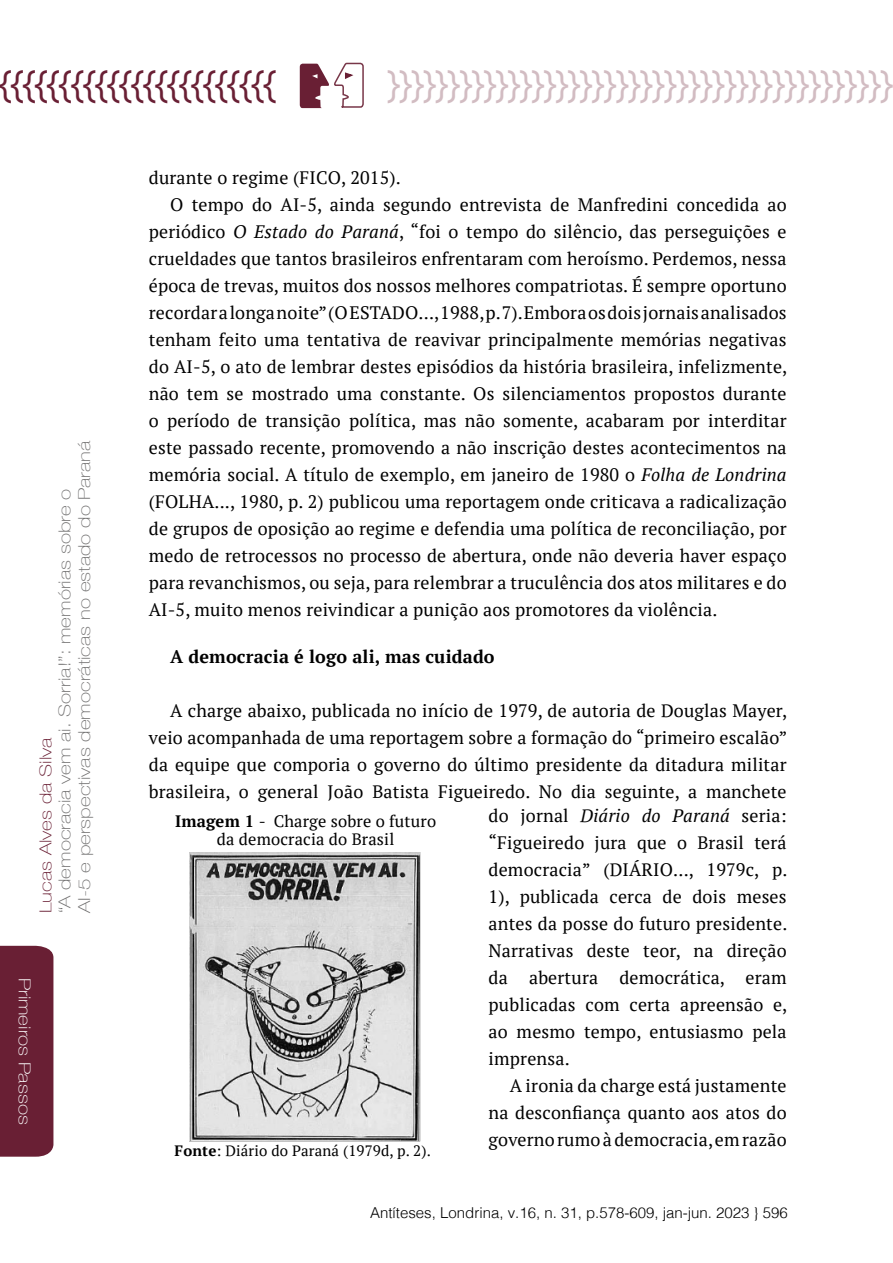
<style>
.page{position:relative;width:893px;height:1263px;background:#fff}
.page>*{position:absolute;margin:0;border:0;box-sizing:border-box;transform-origin:0 0}
.t1{font:36px "Helvetica";color:#d2bcc2}
.t2{font:18px/27px "PT Serif";letter-spacing:.01em;color:#000;text-align:justify}
.t3{font:700 18px "PT Serif";letter-spacing:.01em;color:#000}
.t4{font:100 16.5px/19.8px "Helvetica Neue";color:#706f6f;scale:1.25 1}
.t5{font:16.5px/18px "PT Serif";letter-spacing:.01em;color:#000;text-align:center}
.t6{font:100 16.5px "Helvetica Neue";color:#691f34;scale:1.25 1}
.t7{font:100 16.5px "Helvetica Neue";color:#fff;scale:1.25 1}
.t8{font:300 15px "Helvetica";color:#000}
.t9{font:15px "PT Serif";letter-spacing:.01em;color:#000}
.s1{font-style:italic}
.s2{font-weight:700}
</style>
<div class="page">
<div style="left:0;top:946px;width:53px;height:211px;background:#691f34"></div>
<svg style="left:300px;top:62px;width:64px;height:46px"></svg>
<img style="left:189px;top:852px;width:231px;height:290px">
<p class="t4" style="left:54px;top:913px;width:379px;rotate:-90deg">“A democracia vem ai. Sorria!”: memórias sobre o<br>AI-5 e perspectivas democráticas no estado do Paraná</p>
<p class="t6" style="left:33px;top:913px;width:142px;rotate:-90deg">Lucas Alves da Silva</p>
<p class="t7" style="left:37px;top:978px;width:119px;rotate:90deg">Primeiros Passos</p>
<h1 class="t1" style="left:387px;top:56px;width:507px">}}}}}}}}}}}}}}}}}}}}}}}}}}}}}}}}}}}}}}}}}}</h1>
<p class="t2" style="left:149px;top:164px;width:254px">durante o regime (FICO, 2015).</p>
<p class="t2" style="left:170px;top:191px;width:618px">O tempo do AI-5, ainda segundo entrevista de Manfredini concedida ao</p>
<p class="t2" style="left:149px;top:218px;width:639px">periódico <span class="s1">O Estado do Paraná</span>, “foi o tempo do silêncio, das perseguições e</p>
<p class="t2" style="left:149px;top:245px;width:639px">crueldades que tantos brasileiros enfrentaram com heroísmo. Perdemos, nessa</p>
<p class="t2" style="left:149px;top:272px;width:639px">época de trevas, muitos dos nossos melhores compatriotas. É sempre oportuno</p>
<p class="t2" style="left:149px;top:299px;width:639px">recordar a longa noite” (O ESTADO..., 1988, p. 7). Embora os dois jornais analisados</p>
<p class="t2" style="left:149px;top:326px;width:639px">tenham feito uma tentativa de reavivar principalmente memórias negativas</p>
<p class="t2" style="left:149px;top:353px;width:640px">do AI-5, o ato de lembrar destes episódios da história brasileira, infelizmente,</p>
<p class="t2" style="left:149px;top:380px;width:639px">não tem se mostrado uma constante. Os silenciamentos propostos durante</p>
<p class="t2" style="left:149px;top:407px;width:639px">o período de transição política, mas não somente, acabaram por interditar</p>
<p class="t2" style="left:149px;top:434px;width:639px">este passado recente, promovendo a não inscrição destes acontecimentos na</p>
<p class="t2" style="left:149px;top:461px;width:639px">memória social. A título de exemplo, em janeiro de 1980 o <span class="s1">Folha de Londrina</span></p>
<p class="t2" style="left:149px;top:488px;width:639px">(FOLHA..., 1980, p. 2) publicou uma reportagem onde criticava a radicalização</p>
<p class="t2" style="left:149px;top:515px;width:639px">de grupos de oposição ao regime e defendia uma política de reconciliação, por</p>
<p class="t2" style="left:149px;top:542px;width:639px">medo de retrocessos no processo de abertura, onde não deveria haver espaço</p>
<p class="t2" style="left:149px;top:569px;width:639px">para revanchismos, ou seja, para relembrar a truculência dos atos militares e do</p>
<p class="t2" style="left:149px;top:596px;width:570px">AI-5, muito menos reivindicar a punição aos promotores da violência.</p>
<p class="t3" style="left:170px;top:645px;width:326px">A democracia é logo ali, mas cuidado</p>
<p class="t2" style="left:149px;top:697px;width:640px;text-indent:21px">A charge abaixo, publicada no início de 1979, de autoria de Douglas Mayer, veio acompanhada de uma reportagem sobre a formação do “primeiro escalão” da equipe que comporia o governo do último presidente da ditadura militar brasileira, o general João Batista Figueiredo. No dia seguinte, a manchete</p>
<p class="t2" style="left:489px;top:802px;width:300px">do jornal <span class="s1">Diário do Paraná</span> seria: “Figueiredo jura que o Brasil terá democracia” (DIÁRIO..., 1979c, p.<br>1), publicada cerca de dois meses antes da posse do futuro presidente.<br>Narrativas deste teor, na direção da abertura democrática, eram publicadas com certa apreensão e, ao mesmo tempo, entusiasmo pela imprensa.</p>
<p class="t2" style="left:489px;top:1072px;width:300px;text-indent:21px">A ironia da charge está justamente na desconfiança quanto aos atos do governo rumo à democracia, em razão</p>
<p class="t5" style="left:175px;top:812px;width:263px"><span class="s2">Imagem 1</span> - Charge sobre o futuro da democracia do Brasil</p>
<p class="t9" style="left:175px;top:1141px;width:258px"><span class="s2">Fonte</span>: Diário do Paraná (1979d, p. 2).</p>
<p class="t8" style="left:370px;top:1200px;width:419px">Antíteses, Londrina, v.16, n. 31, p.578-609, jan-jun. 2023 } 596</p>
</div>
